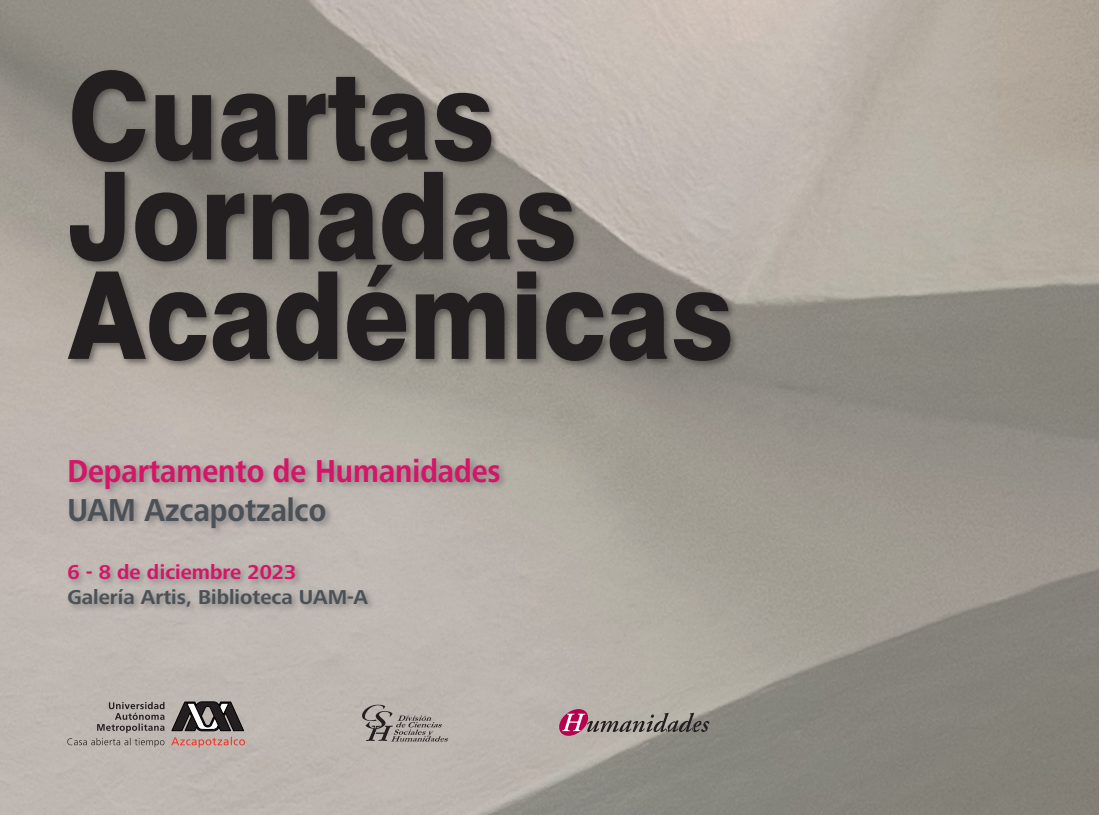
<style>
.page{position:relative;width:1099px;height:815px;background:#fff}
.page>*{position:absolute;margin:0;border:0;box-sizing:border-box;transform-origin:0 0}
.t1{font:800 121.5px/99.6px "Swiss 721 BT";color:#231f20;scale:.9 1}
.t2{font:700 32.88px "Frutiger Next";color:#d51567;scale:.9 1}
.t3{font:700 32.88px "Frutiger Next";color:#4b5157;scale:.9 1}
.t4{font:700 20.75px "Frutiger Next";color:#4b5157}
.t5{font:700 20.75px "Frutiger Next";color:#d51567}
</style>
<div class="page">
<img style="left:0;top:0;width:1098px;height:815px">
<div style="left:66px;top:67px;width:673px;height:303px;background:#231f20;opacity:.5"></div>
<div style="left:66px;top:455px;width:442px;height:160px;background:#4b5157;opacity:.5"></div>
<svg style="left:171px;top:737px;width:74px;height:11px"></svg>
<svg style="left:67px;top:702px;width:97px;height:45px;background:#a8a19c"></svg>
<svg style="left:171px;top:702px;width:73px;height:29px;background:#5f5c5a"></svg>
<svg style="left:362px;top:705px;width:86px;height:37px;background:#a09995"></svg>
<svg style="left:559px;top:709px;width:150px;height:26px;background:#9b8386"></svg>
<h1 class="t1" style="left:68px;top:66px;width:741px">Cuartas<br>Jornadas<br>Académicas</h1>
<h2 class="t2" style="left:67px;top:452px;width:483px">Departamento de Humanidades</h2>
<h2 class="t3" style="left:67px;top:491px;width:289px">UAM Azcapotzalco</h2>
<p class="t5" style="left:67px;top:560px;width:230px">6 - 8 de diciembre 2023</p>
<p class="t4" style="left:67px;top:585px;width:302px">Galería Artis, Biblioteca UAM-A</p>
</div>
